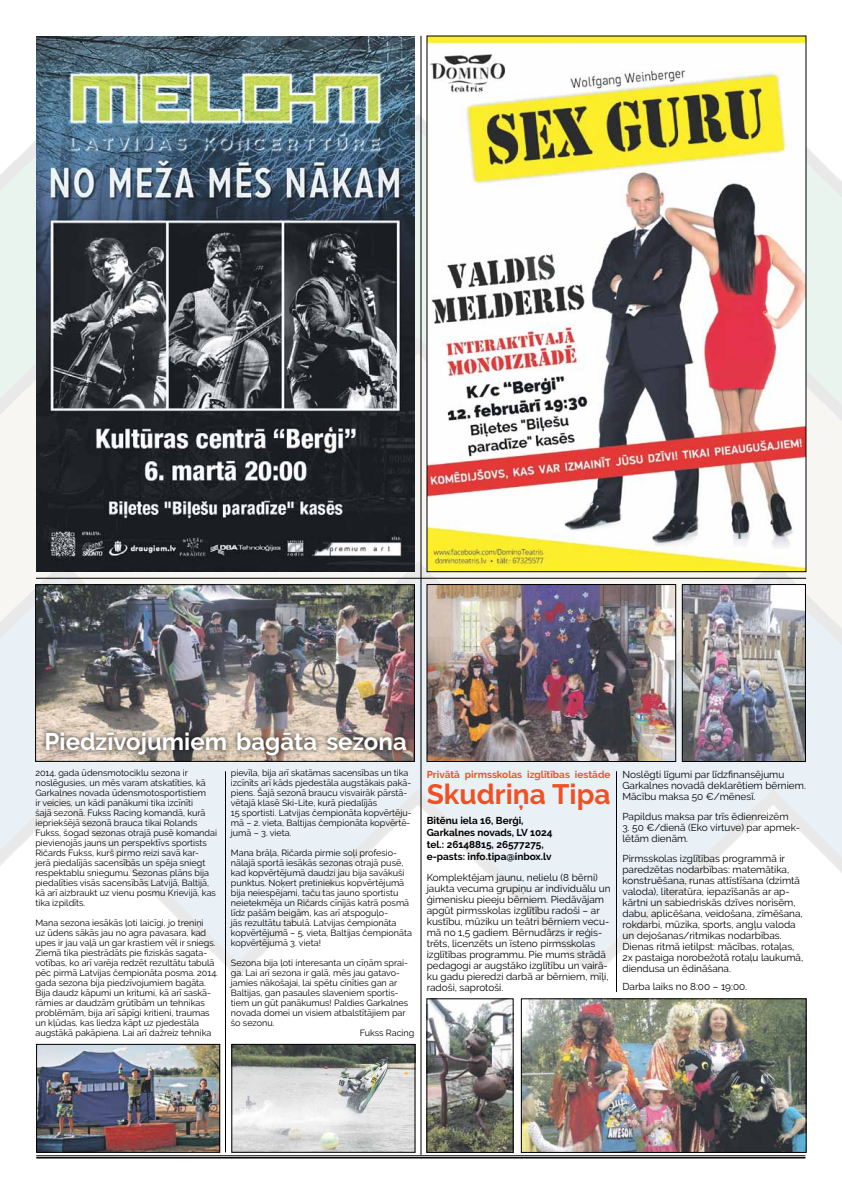
<style>
.page{position:relative;width:842px;height:1191px;background:#fff}
.page>*{position:absolute;margin:0;border:0;box-sizing:border-box;transform-origin:0 0}
.t1{font:700 28px "Raleway";color:#f05124}
.t2{font:700 24px "Raleway";color:#fff}
.t3{font:10px/11px "Raleway";color:#000}
.t4{font:700 10px/12px "Raleway";color:#000}
.t5{font:700 10px "Raleway";color:#f05124}
.t6{font:9px/10px "Raleway";color:#000}
</style>
<div class="page">
<img style="left:0;top:105px;width:842px;height:881px">
<hr style="left:36px;top:1157px;width:769px;height:1px;background:#000">
<hr style="left:36px;top:1155px;width:769px;height:1px;background:#000">
<img style="left:429px;top:38px;width:375px;height:532px">
<img style="left:36px;top:36px;width:379px;height:535px">
<hr style="left:420px;top:36px;width:1px;height:1119px;background:#000">
<hr style="left:36px;top:578px;width:770px;height:1px;background:#000">
<img style="left:38px;top:1046px;width:180px;height:104px">
<div style="left:36px;top:1044px;width:184px;height:108px;border:1px solid #000"></div>
<img style="left:234px;top:1046px;width:179px;height:104px">
<div style="left:232px;top:1044px;width:183px;height:108px;border:1px solid #000"></div>
<img style="left:37px;top:586px;width:375px;height:173px">
<div style="left:35px;top:584px;width:379px;height:177px;border:1px solid #000"></div>
<div style="left:41px;top:727px;width:370px;height:33px;background:#000;opacity:.75"></div>
<hr style="left:225px;top:771px;width:1px;height:381px;background:#000">
<img style="left:429px;top:1000px;width:82px;height:150px">
<img style="left:684px;top:586px;width:119px;height:173px">
<div style="left:682px;top:584px;width:123px;height:177px;border:1px solid #000"></div>
<img style="left:523px;top:1000px;width:281px;height:150px">
<div style="left:521px;top:998px;width:285px;height:154px;border:1px solid #000"></div>
<img style="left:429px;top:586px;width:245px;height:173px">
<div style="left:427px;top:584px;width:249px;height:177px;border:1px solid #000"></div>
<hr style="left:616px;top:771px;width:1px;height:221px;background:#000">
<h2 class="t2" style="left:45px;top:727px;width:364px">Piedzīvojumiem bagāta sezona</h2>
<p class="t6" style="left:35px;top:768px;width:183px">2014. gada ūdensmotociklu sezona ir noslēgusies, un mēs varam atskatīties, kā Garkalnes novada ūdensmotosportistiem<br>ir veicies, un kādi panākumi tika izcīnīti<br>šajā sezonā. Fukss Racing komandā, kurā iepriekšējā sezonā brauca tikai Rolands Fukss, šogad sezonas otrajā pusē komandai pievienojās jauns un perspektīvs sportists Ričards Fukss, kurš pirmo reizi savā kar-<br>jerā piedalījās sacensībās un spēja sniegt respektablu sniegumu. Sezonas plāns bija piedalīties visās sacensībās Latvijā, Baltijā, kā arī aizbraukt uz vienu posmu Krievijā, kas tika izpildīts.</p>
<p class="t6" style="left:35px;top:918px;width:184px">Mana sezona iesākās ļoti laicīgi, jo treniņi<br>uz ūdens sākās jau no agra pavasara, kad upes ir jau vaļā un gar krastiem vēl ir sniegs.<br>Ziemā tika piestrādāts pie fiziskās sagata&shy;votības, ko arī varēja redzēt rezultātu tabulā pēc pirmā Latvijas čempionāta posma. 2014. gada sezona bija piedzīvojumiem bagāta.<br>Bija daudz kāpumi un kritumi, kā arī saskā&shy;rāmies ar daudzām grūtībām un tehnikas problēmām, bija arī sāpīgi kritieni, traumas un kļūdas, kas liedza kāpt uz pjedestāla augstākā pakāpiena. Lai arī dažreiz tehnika</p>
<p class="t6" style="left:231px;top:768px;width:182px">pievīla, bija arī skatāmas sacensības un tika izcīnīts arī kāds pjedestāla augstākais pakā&shy;piens. Šajā sezonā braucu visvairāk pārstā&shy;vētajā klasē Ski-Lite, kurā piedalījās<br>15 sportisti. Latvijas čempionāta kopvērtēju&shy;mā – 2. vieta, Baltijas čempionāta kopvērtē&shy;jumā – 3. vieta.</p>
<p class="t6" style="left:231px;top:848px;width:182px">Mana brāļa, Ričarda pirmie soļi profesio&shy;nālajā sportā iesākās sezonas otrajā pusē, kad kopvērtējumā daudzi jau bija savākuši punktus. Noķert pretiniekus kopvērtējumā bija neiespējami, taču tas jauno sportistu neietekmēja un Ričards cīnījās katrā posmā līdz pašām beigām, kas arī atspoguļo-<br>jās rezultātu tabulā. Latvijas čempionāta kopvērtējumā – 5. vieta, Baltijas čempionāta kopvērtējumā 3. vieta!</p>
<p class="t6" style="left:231px;top:958px;width:178px">Sezona bija ļoti interesanta un cīņām sprai-</p>
<p class="t6" style="left:231px;top:968px;width:171px">ga. Lai arī sezona ir galā, mēs jau gatavo-</p>
<p class="t6" style="left:231px;top:978px;width:168px">jamies nākošajai, lai spētu cīnīties gan ar</p>
<p class="t6" style="left:231px;top:988px;width:169px">Baltijas, gan pasaules slaveniem sportis-</p>
<p class="t6" style="left:231px;top:998px;width:179px">tiem un gūt panākumus! Paldies Garkalnes</p>
<p class="t6" style="left:231px;top:1008px;width:176px">novada domei un visiem atbalstītājiem par</p>
<p class="t6" style="left:231px;top:1018px;width:45px">šo sezonu.</p>
<p class="t6" style="left:360px;top:1028px;width:56px">Fukss Racing</p>
<p class="t5" style="left:427px;top:768px;width:185px">Privātā pirmsskolas izglītības iestāde</p>
<h1 class="t1" style="left:427px;top:778px;width:185px">Skudriņa Tipa</h1>
<p class="t4" style="left:427px;top:814px;width:127px">Bitēnu iela 16, Berģi,<br>Garkalnes novads, LV 1024 tel.: 26148815, 26577275, e-pasts: info.tipa@inbox.lv</p>
<p class="t3" style="left:427px;top:871px;width:185px">Komplektējam jaunu, nelielu (8 bērni) jaukta vecuma grupiņu ar individuālu un ģimenisku pieeju bērniem. Piedāvājam apgūt pirmsskolas izglītību radoši – ar kustību, mūziku un teātri bērniem vecu&shy;mā no 1,5 gadiem. Bērnudārzs ir reģis&shy;trēts, licenzēts un īsteno pirmsskolas izglītības programmu. Pie mums strādā pedagogi ar augstāko izglītību un vairā&shy;ku gadu pieredzi darbā ar bērniem, mīļi, radoši, saprotoši.</p>
<p class="t3" style="left:622px;top:768px;width:185px">Noslēgti līgumi par līdzfinansējumu<br>Garkalnes novadā deklarētiem bērniem.<br>M ācību maksa 50 €/mēnesī.</p>
<p class="t3" style="left:622px;top:810px;width:168px">Papildus maksa par trīs ēdienreizēm</p>
<p class="t3" style="left:622px;top:821px;width:179px">3. 50 €/dienā (Eko virtuve) par apmek&shy;lētām dienām.</p>
<p class="t3" style="left:622px;top:852px;width:182px">Pirmsskolas izglītības programmā ir paredzētas nodarbības: matemātika, konstruēšana, runas attīstīšana (dzimtā valoda), literatūra, iepazīšanās ar ap&shy;kārtni un sabiedriskās dzīves norisēm, dabu, aplicēšana, veidošana, zīmēšana, rokdarbi, mūzika, sports, angļu valoda un dejošanas/ritmikas nodarbības.<br>Dienas ritmā ietilpst: mācības, rotaļas, 2x pastaiga norobežotā rotaļu laukumā, diendusa un ēdināšana.</p>
<p class="t3" style="left:622px;top:980px;width:126px">Darba laiks no 8:00 – 19:00.</p>
</div>
